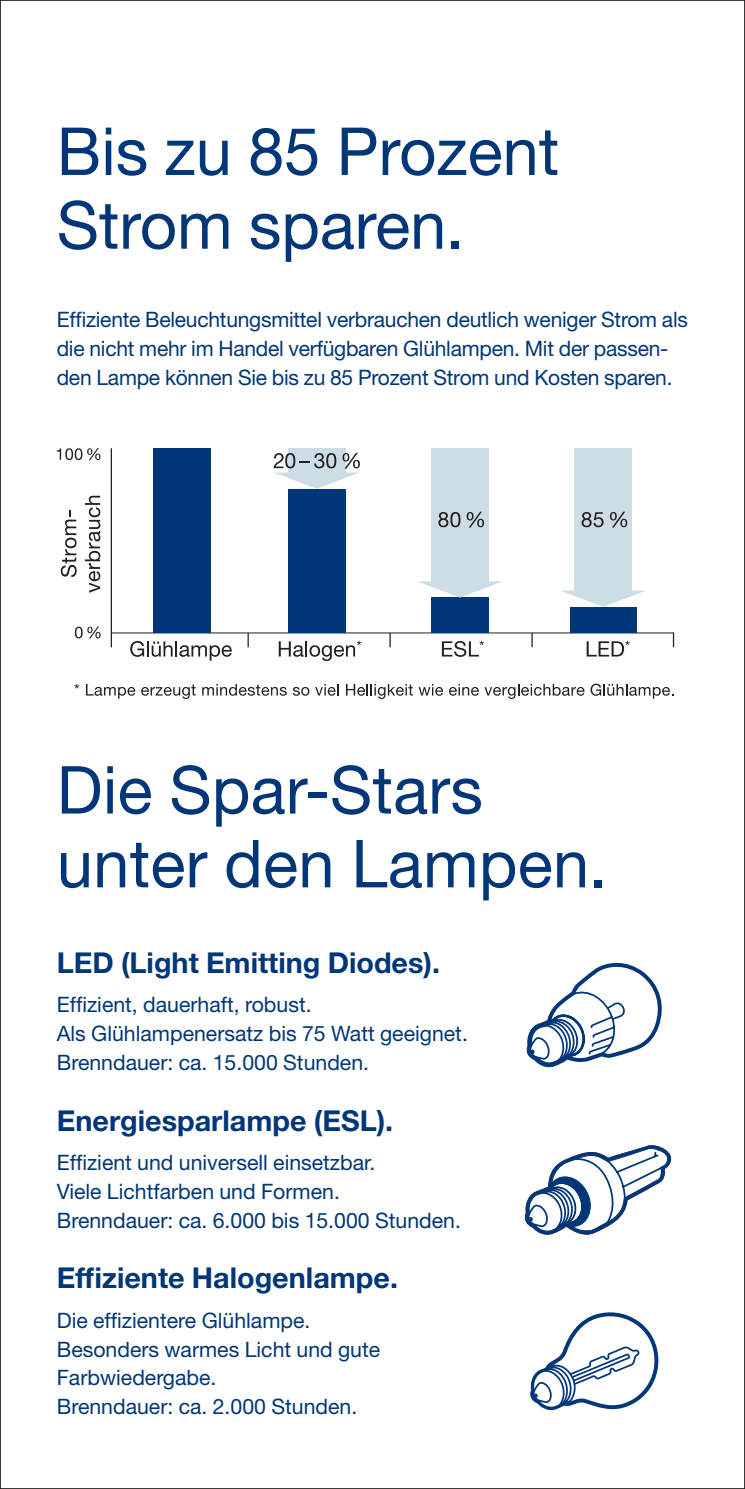
<style>
.page{position:relative;width:745px;height:1489px;background:#fff}
.page>*{position:absolute;margin:0;border:0;box-sizing:border-box;transform-origin:0 0}
.t1{font:66.25px/73.8px "Helvetica Neue LT Pro";letter-spacing:.005em;color:#013778}
.t2{font:700 28.75px "Helvetica Neue LT Pro";color:#013778}
.t3{font:21.25px/28.8px "Helvetica Neue LT Pro";color:#013778}
</style>
<div class="page">
<svg style="left:75px;top:626px;width:26px;height:12px"></svg>
<svg style="left:130px;top:641px;width:102px;height:19px"></svg>
<svg style="left:278px;top:640px;width:83px;height:21px"></svg>
<svg style="left:441px;top:640px;width:42px;height:17px"></svg>
<svg style="left:586px;top:640px;width:43px;height:16px"></svg>
<hr style="left:111px;top:448px;width:1px;height:199px;background:#231f20">
<svg style="left:531px;top:633px;width:1px;height:14px"></svg>
<svg style="left:389px;top:633px;width:1px;height:14px"></svg>
<svg style="left:247px;top:633px;width:2px;height:14px"></svg>
<svg style="left:672px;top:633px;width:1px;height:14px"></svg>
<svg style="left:61px;top:510px;width:16px;height:67px"></svg>
<svg style="left:85px;top:496px;width:15px;height:96px"></svg>
<svg style="left:57px;top:448px;width:43px;height:12px"></svg>
<hr style="left:111px;top:632px;width:562px;height:1px;background:#231f20">
<div style="left:153px;top:448px;width:57px;height:184px;background:#013778"></div>
<div style="left:288px;top:489px;width:57px;height:143px;background:#013778"></div>
<div style="left:431px;top:597px;width:57px;height:35px;background:#013778"></div>
<div style="left:569px;top:607px;width:67px;height:25px;background:#013778"></div>
<div style="left:288px;top:448px;width:57px;height:27px;background:#cddde6"></div>
<div style="left:431px;top:448px;width:57px;height:134px;background:#cddde6"></div>
<svg style="left:418px;top:581px;width:84px;height:16px"></svg>
<div style="left:574px;top:448px;width:57px;height:143px;background:#cddde6"></div>
<svg style="left:561px;top:590px;width:84px;height:17px"></svg>
<svg style="left:581px;top:512px;width:22px;height:15px"></svg>
<svg style="left:609px;top:511px;width:18px;height:16px"></svg>
<svg style="left:438px;top:512px;width:22px;height:15px"></svg>
<svg style="left:466px;top:511px;width:17px;height:16px"></svg>
<svg style="left:273px;top:453px;width:86px;height:36px"></svg>
<svg style="left:74px;top:684px;width:5px;height:4px"></svg>
<svg style="left:86px;top:684px;width:49px;height:14px"></svg>
<svg style="left:141px;top:684px;width:54px;height:15px"></svg>
<svg style="left:202px;top:684px;width:84px;height:11px"></svg>
<svg style="left:292px;top:687px;width:17px;height:8px"></svg>
<svg style="left:315px;top:684px;width:23px;height:11px"></svg>
<svg style="left:346px;top:684px;width:66px;height:15px"></svg>
<svg style="left:418px;top:684px;width:60px;height:11px"></svg>
<svg style="left:484px;top:684px;width:100px;height:15px"></svg>
<svg style="left:590px;top:683px;width:83px;height:15px"></svg>
<svg style="left:525px;top:1145px;width:145px;height:89px"></svg>
<svg style="left:530px;top:1312px;width:128px;height:97px"></svg>
<svg style="left:526px;top:963px;width:135px;height:104px"></svg>
<h1 class="t1" style="left:57px;top:113px;width:503px">Bis zu 85 Prozent<br>Strom sparen.</h1>
<p class="t3" style="left:57px;top:305px;width:632px">Effiziente Beleuchtungsmittel verbrauchen deutlich weniger Strom als die nicht mehr im Handel verfügbaren Glühlampen. Mit der passen&shy;den Lampe können Sie bis zu 85 Prozent Strom und Kosten sparen.</p>
<h1 class="t1" style="left:57px;top:751px;width:552px">Die Spar-Stars unter den Lampen.</h1>
<h2 class="t2" style="left:57px;top:944px;width:384px">LED (Light Emitting Diodes).</h2>
<p class="t3" style="left:57px;top:989px;width:412px">Effizient, dauerhaft, robust.<br>Als Glühlampenersatz bis 75 Watt geeignet.<br>Brenndauer: ca. 15.000 Stunden.</p>
<h2 class="t2" style="left:57px;top:1102px;width:338px">Energiesparlampe (ESL).</h2>
<p class="t3" style="left:57px;top:1147px;width:405px">Effizient und universell einsetzbar.<br>Viele Lichtfarben und Formen.<br>Brenndauer: ca. 6.000 bis 15.000 Stunden.</p>
<h2 class="t2" style="left:57px;top:1259px;width:342px">Effiziente Halogenlampe.</h2>
<p class="t3" style="left:57px;top:1305px;width:325px">Die effizientere Glühlampe.<br>Besonders warmes Licht und gute<br>Farbwiedergabe.<br>Brenndauer: ca. 2.000 Stunden.</p>
</div>
